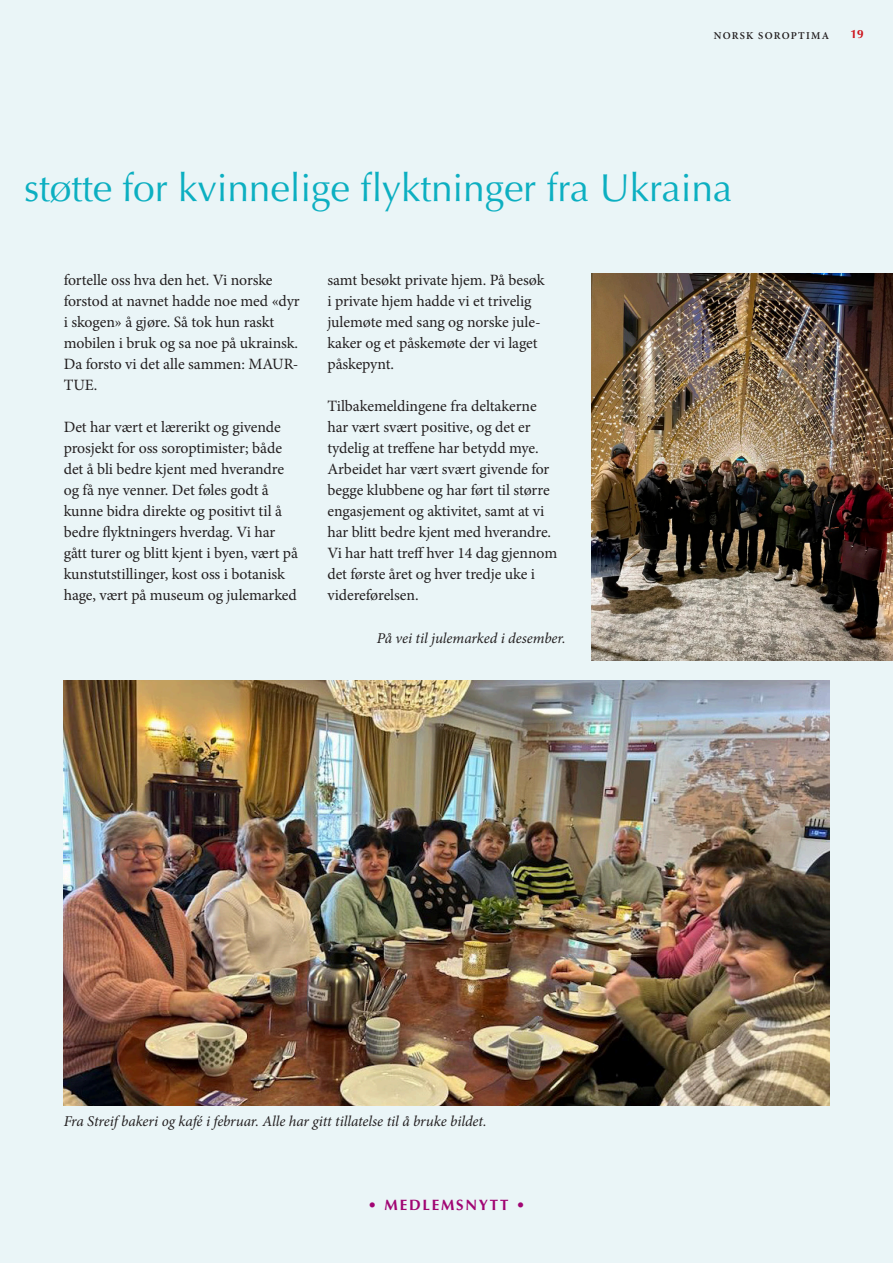
<style>
.page{position:relative;width:893px;height:1263px;background:#eaf5f7}
.page>*{position:absolute;margin:0;border:0;box-sizing:border-box;transform-origin:0 0}
.t1{font:39px "Optima LT Std";letter-spacing:-.005em;color:#0cafc1}
.t2{font:15.75px/21px "Minion Pro";letter-spacing:-.005em;color:#231f20}
.t3{font:italic 15px "Minion Pro";letter-spacing:-.005em;color:#231f20}
.t4{font:700 15px "Optima LT Std";letter-spacing:.12em;color:#a10573}
.t5{font:700 12px "Optima LT Std";color:#cd151d}
.t6{font:600 10.5px "Minion Pro";letter-spacing:.115em;color:#231f20}
</style>
<div class="page">
<img style="left:591px;top:273px;width:302px;height:387px">
<img style="left:64px;top:680px;width:765px;height:426px">
<p class="t6" style="left:714px;top:28px;width:117px">NORSK SOROPTIMA</p>
<p class="t5" style="left:850px;top:27px;width:15px">19</p>
<h1 class="t1" style="left:24px;top:165px;width:710px">støtte for kvinnelige flyktninger fra Ukraina</h1>
<p class="t2" style="left:64px;top:269px;width:237px">fortelle oss hva den het. Vi norske forstod at navnet hadde noe med «dyr i skogen» å gjøre. Så tok hun raskt mobilen i bruk og sa noe på ukrainsk.<br>Da forsto vi det alle sammen: MAUR-<br>TUE.</p>
<p class="t2" style="left:64px;top:416px;width:236px">Det har vært et lærerikt og givende prosjekt for oss soroptimister; både det å bli bedre kjent med hverandre og få nye venner. Det føles godt å kunne bidra direkte og positivt til å bedre flyktningers hverdag. Vi har gått turer og blitt kjent i byen, vært på kunstutstillinger, kost oss i botanisk hage, vært på museum og julemarked</p>
<p class="t2" style="left:327px;top:269px;width:219px">samt besøkt private hjem. På besøk i private hjem hadde vi et trivelig julemøte med sang og norske jule&shy;kaker og et påskemøte der vi laget påskepynt.</p>
<p class="t2" style="left:327px;top:395px;width:231px">Tilbakemeldingene fra deltakerne har vært svært positive, og det er tydelig at treffene har betydd mye.<br>Arbeidet har vært svært givende for begge klubbene og har ført til større engasjement og aktivitet, samt at vi har blitt bedre kjent med hverandre.<br>Vi har hatt treff hver 14 dag gjennom det første året og hver tredje uke i videreførelsen.</p>
<p class="t3" style="left:377px;top:628px;width:190px">På vei til julemarked i desember.</p>
<p class="t3" style="left:64px;top:1110px;width:424px">Fra Streif bakeri og kafé i februar. Alle har gitt tillatelse til å bruke bildet.</p>
<p class="t4" style="left:368px;top:1196px;width:159px">• MEDLEMSNYTT •</p>
</div>
